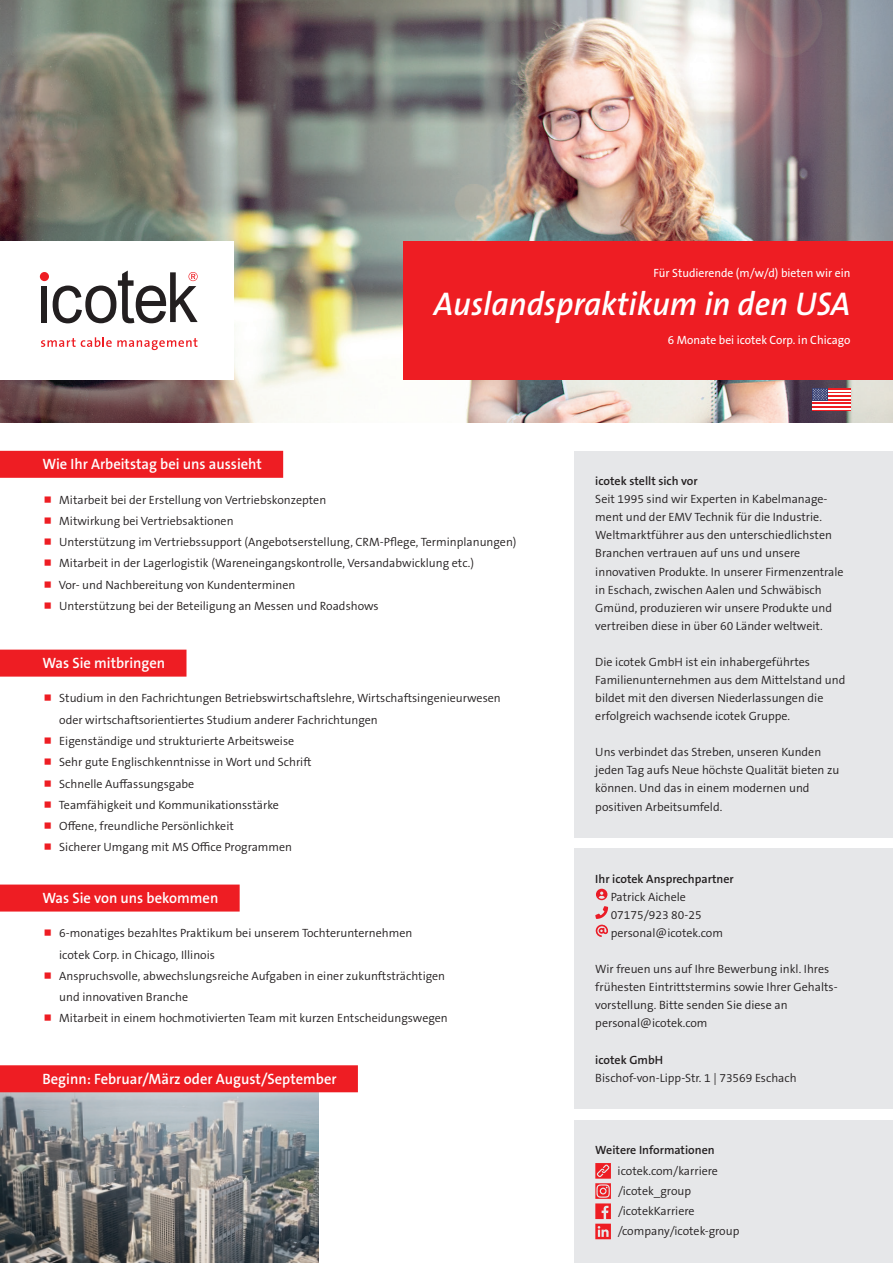
<style>
.page{position:relative;width:893px;height:1263px;background:#fff}
.page>*{position:absolute;margin:0;border:0;box-sizing:border-box;transform-origin:0 0}
.t1{font:italic 600 33px "The Sans B W6";color:#fff}
.t2{font:600 15px "The Sans B W6";color:#fff}
.t3{font:300 12px/18px "The Sans B W4";color:#231f20}
.t4{font:600 12px "The Sans B W6";color:#231f20}
.t5{font:12px "The Sans B W5 Plain";color:#fff}
</style>
<div class="page">
<img style="left:0;top:0;width:893px;height:422px">
<div style="left:0;top:241px;width:234px;height:138px;background:#fff"></div>
<div style="left:40px;top:272px;width:9px;height:9px;background:#ee1d23;border-radius:50%"></div>
<svg style="left:53px;top:271px;width:145px;height:52px"></svg>
<div style="left:41px;top:286px;width:6px;height:36px;background:#231f20"></div>
<svg style="left:41px;top:337px;width:157px;height:13px"></svg>
<div style="left:404px;top:241px;width:489px;height:138px;background:#ee1d23"></div>
<div style="left:0;top:884px;width:240px;height:27px;background:#ee1d23"></div>
<div style="left:0;top:650px;width:186px;height:27px;background:#ee1d23"></div>
<div style="left:0;top:451px;width:283px;height:27px;background:#ee1d23"></div>
<img style="left:0;top:1092px;width:319px;height:171px">
<hr style="left:812px;top:388px;width:38px;height:2px;background:#ee1d23">
<hr style="left:812px;top:409px;width:38px;height:2px;background:#ee1d23">
<hr style="left:812px;top:408px;width:38px;height:1px;background:#fff">
<hr style="left:812px;top:390px;width:38px;height:2px;background:#fff">
<hr style="left:812px;top:392px;width:38px;height:1px;background:#ee1d23">
<hr style="left:812px;top:406px;width:38px;height:2px;background:#ee1d23">
<hr style="left:812px;top:404px;width:38px;height:2px;background:#fff">
<hr style="left:812px;top:393px;width:38px;height:2px;background:#fff">
<hr style="left:812px;top:402px;width:38px;height:2px;background:#ee1d23">
<hr style="left:812px;top:395px;width:38px;height:2px;background:#ee1d23">
<hr style="left:812px;top:397px;width:38px;height:2px;background:#fff">
<hr style="left:812px;top:400px;width:38px;height:2px;background:#fff">
<hr style="left:812px;top:399px;width:38px;height:1px;background:#ee1d23">
<div style="left:812px;top:388px;width:15px;height:12px;background:#384174"></div>
<svg style="left:813px;top:388px;width:14px;height:12px"></svg>
<div style="left:0;top:1065px;width:358px;height:27px;background:#ee1d23"></div>
<div style="left:574px;top:848px;width:319px;height:261px;background:#e6e7e9"></div>
<div style="left:574px;top:1120px;width:319px;height:143px;background:#e6e7e9"></div>
<div style="left:574px;top:451px;width:319px;height:387px;background:#e6e7e9"></div>
<svg style="left:595px;top:1163px;width:16px;height:76px"></svg>
<svg style="left:596px;top:889px;width:11px;height:11px"></svg>
<svg style="left:595px;top:906px;width:13px;height:31px"></svg>
<p class="t5" style="left:653px;top:265px;width:198px">Für Studierende (m/w/d) bieten wir ein</p>
<h1 class="t1" style="left:434px;top:283px;width:418px">Auslandspraktikum in den USA</h1>
<p class="t2" style="left:43px;top:455px;width:221px">Wie Ihr Arbeitstag bei uns aussieht</p>
<p class="t3" style="left:59px;top:489px;width:459px;line-height:21.3px">Mitarbeit bei der Erstellung von Vertriebskonzepten<br>Mitwirkung bei Vertriebsaktionen<br>Unterstützung im Vertriebssupport (Angebotserstellung, CRM-Pflege, Terminplanungen)<br>Mitarbeit in der Lagerlogistik (Wareneingangskontrolle, Versandabwicklung etc.)<br>Vor- und Nachbereitung von Kundenterminen<br>Unterstützung bei der Beteiligung an Messen und Roadshows</p>
<p class="t2" style="left:43px;top:653px;width:124px">Was Sie mitbringen</p>
<p class="t3" style="left:59px;top:688px;width:443px;line-height:21.3px">Studium in den Fachrichtungen Betriebswirtschaftslehre, Wirtschaftsingenieurwesen oder wirtschaftsorientiertes Studium anderer Fachrichtungen<br>Eigenständige und strukturierte Arbeitsweise<br>Sehr gute Englischkenntnisse in Wort und Schrift<br>Schnelle Auffassungsgabe<br>Teamfähigkeit und Kommunikationsstärke<br>Offene, freundliche Persönlichkeit<br>Sicherer Umgang mit MS Office Programmen</p>
<p class="t2" style="left:43px;top:888px;width:177px">Was Sie von uns bekommen</p>
<p class="t3" style="left:59px;top:923px;width:390px;line-height:21.3px">6-monatiges bezahltes Praktikum bei unserem Tochterunternehmen<br>icotek Corp. in Chicago, Illinois<br>Anspruchsvolle, abwechslungsreiche Aufgaben in einer zukunftsträchtigen und innovativen Branche<br>Mitarbeit in einem hochmotivierten Team mit kurzen Entscheidungswegen</p>
<p class="t2" style="left:43px;top:1069px;width:296px">Beginn: Februar/März oder August/September</p>
<p class="t5" style="left:668px;top:332px;width:184px">6 Monate bei icotek Corp. in Chicago</p>
<p class="t4" style="left:595px;top:473px;width:104px">icotek stellt sich vor</p>
<p class="t3" style="left:595px;top:490px;width:250px">Seit 1995 sind wir Experten in Kabelmanage&shy;ment und der EMV Technik für die Industrie.<br>Weltmarktführer aus den unterschiedlichsten Branchen vertrauen auf uns und unsere innovativen Produkte. In unserer Firmenzentrale in Eschach, zwischen Aalen und Schwäbisch Gmünd, produzieren wir unsere Produkte und vertreiben diese in über 60 Länder weltweit.</p>
<p class="t3" style="left:595px;top:653px;width:252px">Die icotek GmbH ist ein inhabergeführtes Familienunternehmen aus dem Mittelstand und bildet mit den diversen Niederlassungen die erfolgreich wachsende icotek Gruppe.</p>
<p class="t3" style="left:595px;top:743px;width:246px">Uns verbindet das Streben, unseren Kunden jeden Tag aufs Neue höchste Qualität bieten zu können. Und das in einem modernen und positiven Arbeitsumfeld.</p>
<p class="t4" style="left:595px;top:871px;width:140px">Ihr icotek Ansprechpartner</p>
<p class="t3" style="left:611px;top:888px;width:114px">Patrick Aichele<br>07175/923 80-25 personal@icotek.com</p>
<p class="t3" style="left:595px;top:960px;width:244px">Wir freuen uns auf Ihre Bewerbung inkl. Ihres frühesten Eintrittstermins sowie Ihrer Gehalts&shy;vorstellung. Bitte senden Sie diese an personal@icotek.com</p>
<p class="t4" style="left:595px;top:1052px;width:69px">icotek GmbH</p>
<p class="t3" style="left:595px;top:1068px;width:203px">Bischof-von-Lipp-Str. 1 | 73569 Eschach</p>
<p class="t4" style="left:595px;top:1142px;width:121px">Weitere Informationen</p>
<p class="t3" style="left:618px;top:1162px;width:102px">icotek.com/karriere</p>
<p class="t3" style="left:618px;top:1181px;width:74px">/icotek_group</p>
<p class="t3" style="left:618px;top:1202px;width:78px">/icotekKarriere</p>
<p class="t3" style="left:618px;top:1222px;width:123px">/company/icotek-group</p>
</div>
